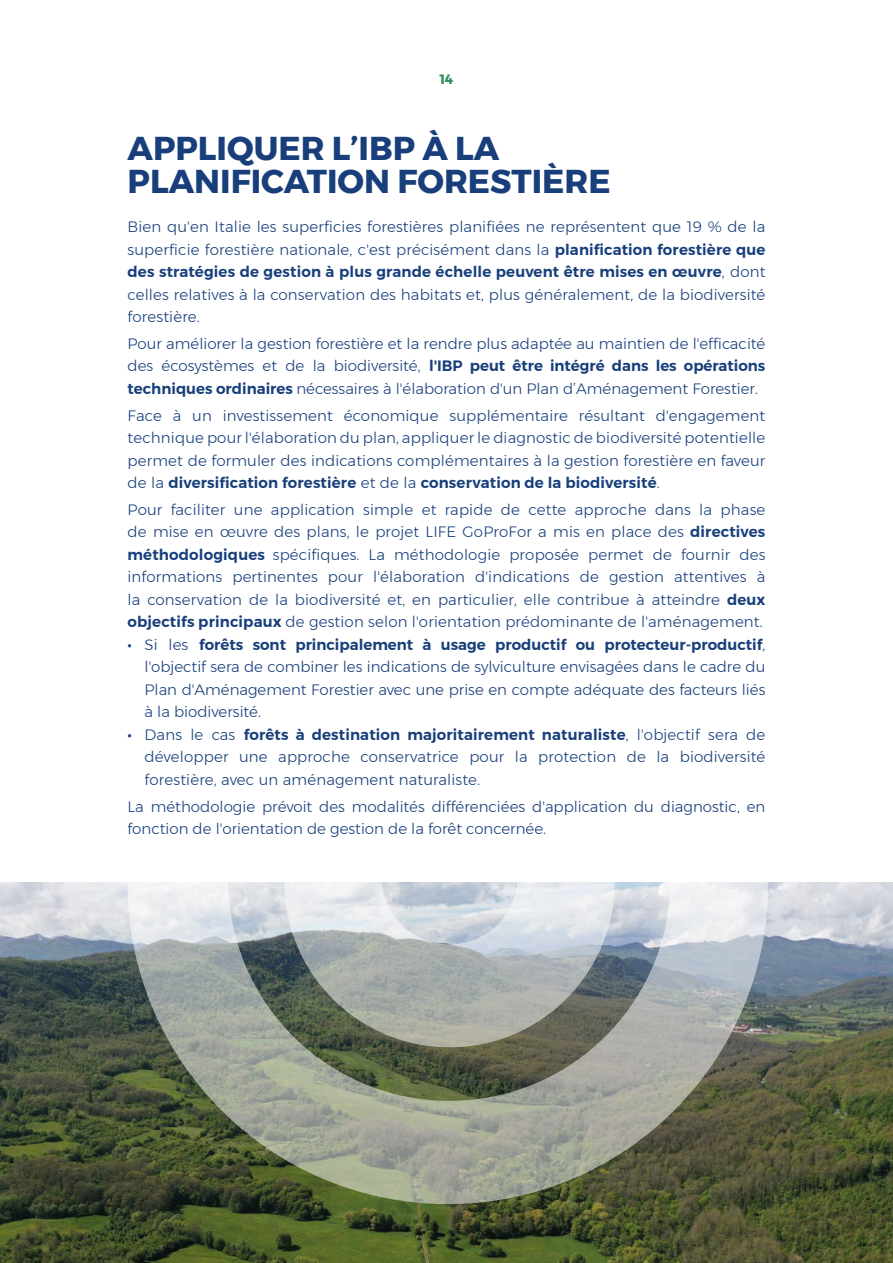
<style>
.page{position:relative;width:893px;height:1263px;background:#fff}
.page>*{position:absolute;margin:0;border:0;box-sizing:border-box;transform-origin:0 0}
.t1{font:700 33px/33px "Montserrat";color:#183f7b}
.t2{font:300 15px/22.5px "Montserrat";color:#183f7b;text-align:justify}
.t3{font:300 15px/22.5px "Montserrat";color:#183f7a;text-align:justify}
.t4{font:700 13.5px "Montserrat";color:#318f5b}
.s1{font-weight:600}
.s2{font-weight:500;color:#183f7b}
</style>
<div class="page">
<img style="left:0;top:882px;width:893px;height:381px">
<svg style="left:128px;top:882px;width:640px;height:322px;background:#93988e"></svg>
<p class="t4" style="left:440px;top:69px;width:15px">14</p>
<h1 class="t1" style="left:128px;top:131px;width:485px">APPLIQUER L’IBP À LA<br>PLANIFICATION FORESTIÈRE</h1>
<p class="t2" style="left:128px;top:215px;width:639px">Bien qu'en Italie les superficies forestières planifiées ne représentent que 19 % de la superficie forestière nationale, c'est précisément dans la <span class="s1">planification forestière que des stratégies de gestion à plus grande échelle peuvent être mises en œuvre</span>, dont celles relatives à la conservation des habitats et, plus généralement, de la biodiversité forestière.</p>
<p class="t2" style="left:128px;top:332px;width:639px">Pour améliorer la gestion forestière et la rendre plus adaptée au maintien de l'efficacité des écosystèmes et de la biodiversité, <span class="s1">l'IBP peut être intégré dans les opérations techniques ordinaires</span> nécessaires à l'élaboration d'un Plan d’Aménagement Forestier.</p>
<p class="t2" style="left:128px;top:404px;width:639px">Face à un investissement économique supplémentaire résultant d'engagement technique pour l'élaboration du plan, appliquer le diagnostic de biodiversité potentielle permet de formuler des indications complémentaires à la gestion forestière en faveur de la <span class="s1">diversification forestière</span> et de la <span class="s1">conservation de la biodiversité</span>.</p>
<p class="t2" style="left:128px;top:498px;width:639px">Pour faciliter une application simple et rapide de cette approche dans la phase de mise en œuvre des plans, le projet LIFE GoProFor a mis en place des <span class="s1">directives méthodologiques</span> spécifiques. La méthodologie proposée permet de fournir des informations pertinentes pour l'élaboration d'indications de gestion attentives à la conservation de la biodiversité et, en particulier, elle contribue à atteindre <span class="s1">deux objectifs principaux</span> de gestion selon l'orientation prédominante de l'aménagement.</p>
<p class="t3" style="left:145px;top:633px;width:622px;text-indent:-17px"><span class="s2">•</span> Si les <span class="s1">forêts sont principalement à usage productif ou protecteur-productif</span>, l'objectif sera de combiner les indications de sylviculture envisagées dans le cadre du Plan d'Aménagement Forestier avec une prise en compte adéquate des facteurs liés à la biodiversité.</p>
<p class="t3" style="left:145px;top:723px;width:622px;text-indent:-17px"><span class="s2">•</span> Dans le cas <span class="s1">forêts à destination majoritairement naturaliste</span>, l'objectif sera de développer une approche conservatrice pour la protection de la biodiversité forestière, avec un aménagement naturaliste.</p>
<p class="t2" style="left:128px;top:795px;width:639px">La méthodologie prévoit des modalités différenciées d'application du diagnostic, en fonction de l'orientation de gestion de la forêt concernée.</p>
</div>
